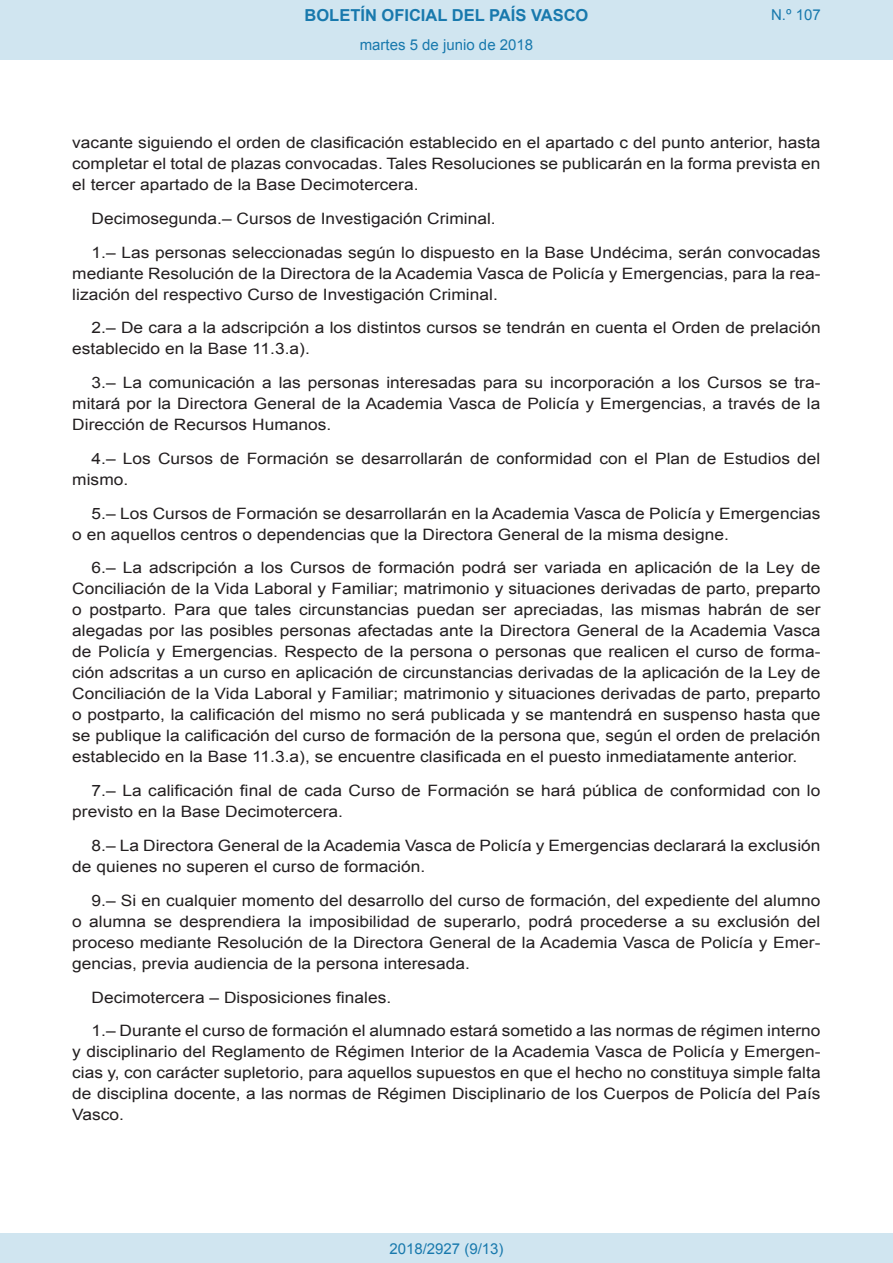
<style>
.page{position:relative;width:893px;height:1263px;background:#fff}
.page>*{position:absolute;margin:0;border:0;box-sizing:border-box;transform-origin:0 0}
.t1{font:700 16.5px "Arial";color:#1879ad}
.BOPVDetalle{font:15.6px/21px "Arial";color:#231f20;text-align:justify;scale:1.11 1}
.Paginacion_Centro{font:15px "Arial";color:#1879ad}
</style>
<div class="page">
<div style="left:0;top:0;width:893px;height:60px;background:#d0e5f0"></div>
<div style="left:0;top:1233px;width:893px;height:30px;background:#d0e5f0"></div>
<p class="t1" style="left:305px;top:4px;width:285px">BOLETÍN OFICIAL DEL PAÍS VASCO</p>
<p class="Paginacion_Centro" style="left:360px;top:35px;width:175px">martes 5 de junio de 2018</p>
<p class="Paginacion_Centro" style="left:771px;top:5px;width:51px">N.º 107</p>
<p class="BOPVDetalle" style="left:72px;top:132px;width:676px">vacante siguiendo el orden de clasificación establecido en el apartado c del punto anterior, hasta completar el total de plazas convocadas. Tales Resoluciones se publicarán en la forma prevista en el tercer apartado de la Base Decimotercera.</p>
<p class="BOPVDetalle" style="left:92px;top:208px;width:366px">Decimosegunda.– Cursos de Investigación Criminal.</p>
<p class="BOPVDetalle" style="left:72px;top:242px;width:676px;text-indent:19px">1.– Las personas seleccionadas según lo dispuesto en la Base Undécima, serán convocadas mediante Resolución de la Directora de la Academia Vasca de Policía y Emergencias, para la rea&shy;lización del respectivo Curso de Investigación Criminal.</p>
<p class="BOPVDetalle" style="left:72px;top:318px;width:676px;text-indent:19px">2.– De cara a la adscripción a los distintos cursos se tendrán en cuenta el Orden de prelación establecido en la Base 11.3.a).</p>
<p class="BOPVDetalle" style="left:72px;top:372px;width:676px;text-indent:19px">3.– La comunicación a las personas interesadas para su incorporación a los Cursos se tra&shy;mitará por la Directora General de la Academia Vasca de Policía y Emergencias, a través de la Dirección de Recursos Humanos.</p>
<p class="BOPVDetalle" style="left:72px;top:448px;width:675px;text-indent:19px">4.– Los Cursos de Formación se desarrollarán de conformidad con el Plan de Estudios del mismo.</p>
<p class="BOPVDetalle" style="left:72px;top:503px;width:676px;text-indent:19px">5.– Los Cursos de Formación se desarrollarán en la Academia Vasca de Policía y Emergencias o en aquellos centros o dependencias que la Directora General de la misma designe.</p>
<p class="BOPVDetalle" style="left:72px;top:558px;width:676px;text-indent:19px">6.– La adscripción a los Cursos de formación podrá ser variada en aplicación de la Ley de Conciliación de la Vida Laboral y Familiar; matrimonio y situaciones derivadas de parto, preparto o postparto. Para que tales circunstancias puedan ser apreciadas, las mismas habrán de ser alegadas por las posibles personas afectadas ante la Directora General de la Academia Vasca de Policía y Emergencias. Respecto de la persona o personas que realicen el curso de forma&shy;ción adscritas a un curso en aplicación de circunstancias derivadas de la aplicación de la Ley de Conciliación de la Vida Laboral y Familiar; matrimonio y situaciones derivadas de parto, preparto o postparto, la calificación del mismo no será publicada y se mantendrá en suspenso hasta que se publique la calificación del curso de formación de la persona que, según el orden de prelación establecido en la Base 11.3.a), se encuentre clasificada en el puesto inmediatamente anterior.</p>
<p class="BOPVDetalle" style="left:72px;top:780px;width:676px;text-indent:19px">7.– La calificación final de cada Curso de Formación se hará pública de conformidad con lo previsto en la Base Decimotercera.</p>
<p class="BOPVDetalle" style="left:72px;top:835px;width:676px;text-indent:19px">8.– La Directora General de la Academia Vasca de Policía y Emergencias declarará la exclusión de quienes no superen el curso de formación.</p>
<p class="BOPVDetalle" style="left:72px;top:890px;width:676px;text-indent:19px">9.– Si en cualquier momento del desarrollo del curso de formación, del expediente del alumno o alumna se desprendiera la imposibilidad de superarlo, podrá procederse a su exclusión del proceso mediante Resolución de la Directora General de la Academia Vasca de Policía y Emer&shy;gencias, previa audiencia de la persona interesada.</p>
<p class="BOPVDetalle" style="left:92px;top:987px;width:272px">Decimotercera – Disposiciones finales.</p>
<p class="BOPVDetalle" style="left:72px;top:1020px;width:676px;text-indent:19px">1.– Durante el curso de formación el alumnado estará sometido a las normas de régimen interno y disciplinario del Reglamento de Régimen Interior de la Academia Vasca de Policía y Emergen&shy;cias y, con carácter supletorio, para aquellos supuestos en que el hecho no constituya simple falta de disciplina docente, a las normas de Régimen Disciplinario de los Cuerpos de Policía del País Vasco.</p>
<p class="Paginacion_Centro" style="left:389px;top:1238px;width:116px">2018/2927 (9/13)</p>
</div>
